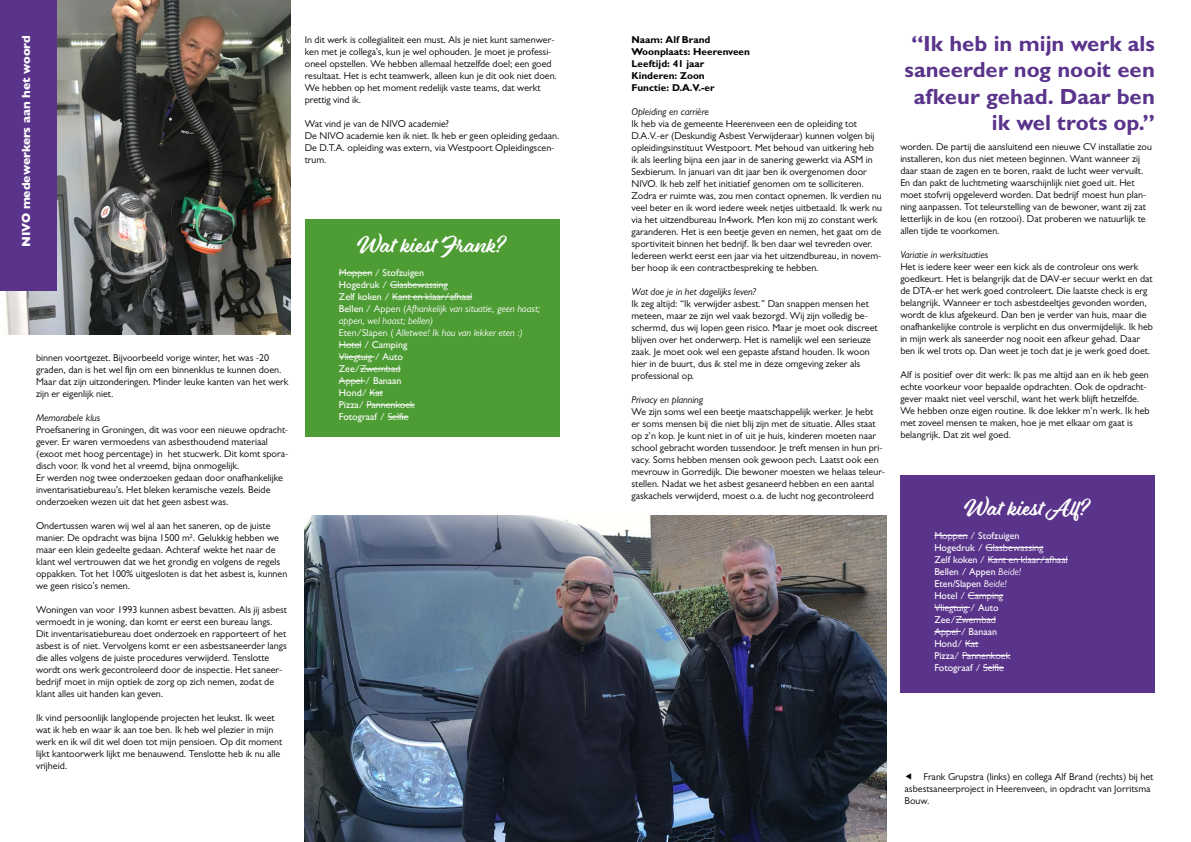
<style>
.page{position:relative;width:1191px;height:842px;background:#fff}
.page>*{position:absolute;margin:0;border:0;box-sizing:border-box;transform-origin:0 0}
.t1{font:700 22px/26.4px "Gill Sans MT Pro";color:#5a348b;text-align:right}
.t2{font:22px "Eds Market Main Script";color:#fff}
.t3{font:700 12px "Gill Sans";color:#fff}
.t4{font:10px/12px "Gill Sans MT Pro";color:#000}
.t5{font:10px/12px "Gill Sans MT Pro";color:#fff}
.t6{font:italic 10px "Gill Sans MT Pro";color:#000}
.t7{font:700 10px/12px "Gill Sans MT Pro";color:#000}
.s1{font-weight:500}
.s2{font-style:italic}
</style>
<div class="page">
<img style="left:305px;top:516px;width:581px;height:326px">
<img style="left:5px;top:0;width:286px;height:334px">
<div style="left:900px;top:476px;width:255px;height:217px;background:#5a348b"></div>
<hr style="left:934px;top:535px;width:33px;height:1px;background:#fff">
<hr style="left:985px;top:547px;width:58px;height:1px;background:#fff">
<hr style="left:987px;top:559px;width:80px;height:1px;background:#fff">
<hr style="left:967px;top:595px;width:36px;height:1px;background:#fff">
<hr style="left:934px;top:607px;width:36px;height:1px;background:#fff">
<hr style="left:955px;top:619px;width:41px;height:1px;background:#fff">
<svg style="left:934px;top:631px;width:26px;height:1px"></svg>
<svg style="left:965px;top:643px;width:13px;height:1px"></svg>
<hr style="left:962px;top:655px;width:48px;height:1px;background:#fff">
<svg style="left:983px;top:667px;width:21px;height:1px"></svg>
<div style="left:0;top:0;width:57px;height:291px;background:#5a348b"></div>
<div style="left:305px;top:219px;width:254px;height:218px;background:#4e9d34"></div>
<hr style="left:339px;top:273px;width:33px;height:1px;background:#fff">
<hr style="left:390px;top:285px;width:58px;height:1px;background:#fff">
<hr style="left:392px;top:297px;width:80px;height:1px;background:#fff">
<svg style="left:339px;top:345px;width:22px;height:1px"></svg>
<hr style="left:339px;top:357px;width:36px;height:1px;background:#fff">
<hr style="left:360px;top:369px;width:40px;height:1px;background:#fff">
<svg style="left:339px;top:381px;width:26px;height:1px"></svg>
<svg style="left:369px;top:393px;width:14px;height:1px"></svg>
<hr style="left:366px;top:405px;width:49px;height:1px;background:#fff">
<svg style="left:388px;top:417px;width:20px;height:1px"></svg>
<p class="t3" style="left:17px;top:247px;width:213px;rotate:-90deg">NIVO medewerkers aan het woord</p>
<p class="t4" style="left:305px;top:33px;width:254px">In dit werk is collegialiteit een must. Als je niet kunt samenwer&shy;ken met je collega’s, kun je wel ophouden. Je moet je professi&shy;oneel opstellen. We hebben allemaal hetzelfde doel; een goed resultaat. Het is echt teamwerk, alleen kun je dit ook niet doen.<br>We hebben op het moment redelijk vaste teams, dat werkt prettig vind ik.</p>
<p class="t4" style="left:305px;top:117px;width:256px">Wat vind je van de NIVO academie?<br>De NIVO academie ken ik niet. Ik heb er geen opleiding gedaan.<br>De D.T.A. opleiding was extern, via Westpoort Opleidingscen&shy;trum.</p>
<h1 class="t2" style="left:357px;top:232px;width:151px">Wat kiest Frank?</h1>
<p class="t5" style="left:339px;top:267px;width:203px">Moppen / <span class="s1">Stofzuigen<br>Hogedruk</span> / Glasbewassing<br><span class="s1">Zelf koken</span> / Kant en klaar/afhaal<br><span class="s1">Bellen</span> / Appen (<span class="s2">Afhankelijk van situatie, geen haast; appen, wel haast; bellen)<br></span>Eten/Slapen ( <span class="s2">Alletwee! Ik hou van lekker eten :)<br></span>Hotel / <span class="s1">Camping<br></span>Vliegtuig / <span class="s1">Auto<br>Zee</span>/Zwembad<br>Appel / <span class="s1">Banaan<br>Hond</span>/ Kat<br><span class="s1">Pizza</span>/ Pannenkoek<br><span class="s1">Fotograaf</span> / Selfie</p>
<p class="t4" style="left:36px;top:352px;width:254px">binnen voortgezet. Bijvoorbeeld vorige winter, het was -20 graden, dan is het wel fijn om een binnenklus te kunnen doen.<br>Maar dat zijn uitzonderingen. Minder leuke kanten van het werk zijn er eigenlijk niet.</p>
<p class="t6" style="left:36px;top:412px;width:66px">Memorabele klus</p>
<p class="t4" style="left:36px;top:424px;width:254px">Proefsanering in Groningen, dit was voor een nieuwe opdracht&shy;gever. Er waren vermoedens van asbesthoudend materiaal (exoot met hoog percentage) in het stucwerk. Dit komt spora&shy;disch voor. Ik vond het al vreemd, bijna onmogelijk.<br>Er werden nog twee onderzoeken gedaan door onafhankelijke inventarisatiebureau’s. Het bleken keramische vezels. Beide onderzoeken wezen uit dat het geen asbest was.</p>
<p class="t4" style="left:36px;top:520px;width:253px">Ondertussen waren wij wel al aan het saneren, op de juiste manier. De opdracht was bijna 1500 m<sup>2</sup>. Gelukkig hebben we maar een klein gedeelte gedaan. Achteraf wekte het naar de klant wel vertrouwen dat we het grondig en volgens de regels oppakken. Tot het 100% uitgesloten is dat het asbest is, kunnen we geen risico’s nemen.</p>
<p class="t4" style="left:36px;top:604px;width:252px">Woningen van voor 1993 kunnen asbest bevatten. Als jij asbest vermoedt in je woning, dan komt er eerst een bureau langs.<br>Dit inventarisatiebureau doet onderzoek en rapporteert of het asbest is of niet. Vervolgens komt er een asbestsaneerder langs die alles volgens de juiste procedures verwijderd. Tenslotte wordt ons werk gecontroleerd door de inspectie. Het saneer&shy;bedrijf moet in mijn optiek de zorg op zich nemen, zodat de klant alles uit handen kan geven.</p>
<p class="t4" style="left:36px;top:712px;width:248px">Ik vind persoonlijk langlopende projecten het leukst. Ik weet wat ik heb en waar ik aan toe ben. Ik heb wel plezier in mijn werk en ik wil dit wel doen tot mijn pensioen. Op dit moment lijkt kantoorwerk lijkt me benauwend. Tenslotte heb ik nu alle vrijheid.</p>
<p class="t7" style="left:631px;top:33px;width:120px">Naam: Alf Brand<br>Woonplaats: Heerenveen<br>Leeftijd: 41 jaar<br>Kinderen: Zoon<br>Functie: D.A.V.-er</p>
<p class="t6" style="left:631px;top:106px;width:79px">Opleiding en carrière</p>
<p class="t4" style="left:631px;top:117px;width:252px">Ik heb via de gemeente Heerenveen een de opleiding tot D.A.V.-er (Deskundig Asbest Verwijderaar) kunnen volgen bij opleidingsinstituut Westpoort. Met behoud van uitkering heb ik als leerling bijna een jaar in de sanering gewerkt via ASM in Sexbierum. In januari van dit jaar ben ik overgenomen door NIVO. Ik heb zelf het initiatief genomen om te solliciteren.<br>Zodra er ruimte was, zou men contact opnemen. Ik verdien nu veel beter en ik word iedere week netjes uitbetaald. Ik werk nu via het uitzendbureau In4work. Men kon mij zo constant werk garanderen. Het is een beetje geven en nemen, het gaat om de sportiviteit binnen het bedrijf. Ik ben daar wel tevreden over.<br>Iedereen werkt eerst een jaar via het uitzendbureau, in novem&shy;ber hoop ik een contractbespreking te hebben.</p>
<p class="t6" style="left:631px;top:286px;width:126px">Wat doe je in het dagelijks leven?</p>
<p class="t4" style="left:631px;top:297px;width:248px">Ik zeg altijd: “Ik verwijder asbest.” Dan snappen mensen het meteen, maar ze zijn wel vaak bezorgd. Wij zijn volledig be&shy;schermd, dus wij lopen geen risico. Maar je moet ook discreet blijven over het onderwerp. Het is namelijk wel een serieuze zaak. Je moet ook wel een gepaste afstand houden. Ik woon hier in de buurt, dus ik stel me in deze omgeving zeker als professional op.</p>
<p class="t6" style="left:631px;top:394px;width:73px">Privacy en planning</p>
<p class="t4" style="left:631px;top:405px;width:255px">We zijn soms wel een beetje maatschappelijk werker. Je hebt<br>er soms mensen bij die niet blij zijn met de situatie. Alles staat op z’n kop. Je kunt niet in of uit je huis, kinderen moeten naar school gebracht worden tussendoor. Je treft mensen in hun pri&shy;vacy. Soms hebben mensen ook gewoon pech. Laatst ook een mevrouw in Gorredijk. Die bewoner moesten we helaas teleur&shy;stellen. Nadat we het asbest gesaneerd hebben en een aantal gaskachels verwijderd, moest o.a. de lucht nog gecontroleerd</p>
<h1 class="t1" style="left:904px;top:30px;width:252px">“Ik heb in mijn werk als saneerder nog nooit een afkeur gehad. Daar ben ik wel trots op.”</h1>
<p class="t4" style="left:900px;top:140px;width:253px">worden. De partij die aansluitend een nieuwe CV installatie zou installeren, kon dus niet meteen beginnen. Want wanneer zij daar staan de zagen en te boren, raakt de lucht weer vervuilt.<br>En dan pakt de luchtmeting waarschijnlijk niet goed uit. Het moet stofvrij opgeleverd worden. Dat bedrijf moest hun plan&shy;ning aanpassen. Tot teleurstelling van de bewoner, want zij zat letterlijk in de kou (en rotzooi). Dat proberen we natuurlijk te allen tijde te voorkomen.</p>
<p class="t6" style="left:900px;top:249px;width:89px">Variatie in werksituaties</p>
<p class="t4" style="left:900px;top:260px;width:254px">Het is iedere keer weer een kick als de controleur ons werk goedkeurt. Het is belangrijk dat de DAV-er secuur werkt en dat de DTA-er het werk goed controleert. Die laatste check is erg belangrijk. Wanneer er toch asbestdeeltjes gevonden worden, wordt de klus afgekeurd. Dan ben je verder van huis, maar die onafhankelijke controle is verplicht en dus onvermijdelijk. Ik heb in mijn werk als saneerder nog nooit een afkeur gehad. Daar ben ik wel trots op. Dan weet je toch dat je je werk goed doet.</p>
<p class="t4" style="left:900px;top:368px;width:251px">Alf is positief over dit werk: Ik pas me altijd aan en ik heb geen echte voorkeur voor bepaalde opdrachten. Ook de opdracht&shy;gever maakt niet veel verschil, want het werk blijft hetzelfde.<br>We hebben onze eigen routine. Ik doe lekker m’n werk. Ik heb met zoveel mensen te maken, hoe je met elkaar om gaat is belangrijk. Dat zit wel goed.</p>
<h1 class="t2" style="left:964px;top:494px;width:128px">Wat kiest Alf?</h1>
<p class="t5" style="left:934px;top:529px;width:135px">Moppen / <span class="s1">Stofzuigen<br>Hogedruk</span> / Glasbewassing<br><span class="s1">Zelf koken</span> / Kant en klaar/afhaal<br><span class="s1">Bellen</span> / <span class="s1">Appen</span> <span class="s2">Beide!<br></span><span class="s1">Eten/Slapen</span> <span class="s2">Beide!<br></span><span class="s1">Hotel</span> / Camping<br>Vliegtuig / <span class="s1">Auto<br>Zee</span>/Zwembad<br>Appel / <span class="s1">Banaan<br>Hond</span>/ Kat<br><span class="s1">Pizza</span>/ Pannenkoek<br><span class="s1">Fotograaf</span> / Selfie</p>
<p class="t4" style="left:904px;top:770px;width:250px;text-indent:19px">Frank Grupstra (links) en collega Alf Brand (rechts) bij het asbestsaneerproject in Heerenveen, in opdracht van Jorritsma<br>Bouw.</p>
</div>
